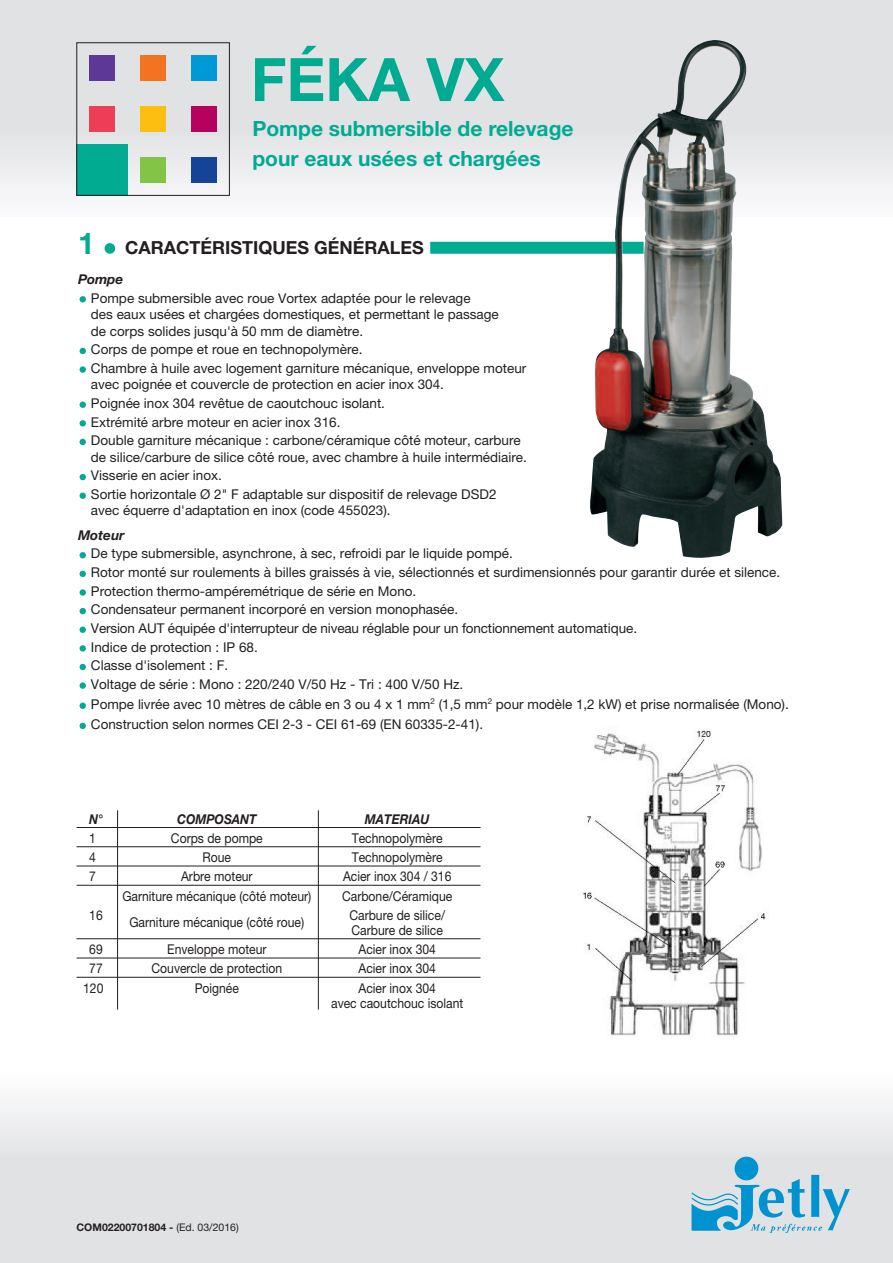
<style>
.page{position:relative;width:893px;height:1263px;background:#fff}
.page>*{position:absolute;margin:0;border:0;box-sizing:border-box;transform-origin:0 0}
.t1{font:700 60px "Helvetica Neue";color:#00ab91}
.t2{font:700 21px/30px "Helvetica Neue";color:#00ab91}
.t3{font:700 18px "Helvetica Neue";color:#231f20}
.t4{font:13.5px/18.6px "Helvetica Neue";color:#231f20}
.t5{font:13.5px/15px "Helvetica Neue";color:#231f20;scale:.9 1}
.t6{font:italic 700 13.5px "Helvetica Neue";color:#231f20;scale:.9 1}
.t7{font:italic 700 13.5px "Helvetica Neue";color:#231f20}
.t8{font:700 10.5px "Helvetica Neue";color:#231f20}
.s1{font-size:30px;color:#00ab91}
.s2{font-weight:400}
</style>
<div class="page">
<div style="left:0;top:1157px;width:893px;height:106px;background:#e1e2e4"></div>
<div style="left:0;top:1071px;width:893px;height:86px;background:linear-gradient(to right,#f0f1f2,#f0f1f2)"></div>
<div style="left:0;top:132px;width:893px;height:85px;background:#eff0f1"></div>
<div style="left:0;top:0;width:893px;height:132px;background:#e1e2e4"></div>
<div style="left:430px;top:242px;width:214px;height:12px;background:#00ab91"></div>
<div style="left:105px;top:243px;width:10px;height:11px;background:#00ab91;border-radius:50%"></div>
<div style="left:80px;top:366px;width:6px;height:7px;background:#00ab91;border-radius:50%"></div>
<svg style="left:80px;top:723px;width:6px;height:6px"></svg>
<div style="left:80px;top:702px;width:6px;height:7px;background:#00ab91;border-radius:50%"></div>
<div style="left:80px;top:682px;width:6px;height:7px;background:#00ab91;border-radius:50%"></div>
<svg style="left:80px;top:664px;width:6px;height:6px"></svg>
<svg style="left:80px;top:645px;width:6px;height:6px"></svg>
<div style="left:80px;top:492px;width:6px;height:7px;background:#00ab91;border-radius:50%"></div>
<svg style="left:80px;top:474px;width:6px;height:6px"></svg>
<svg style="left:80px;top:420px;width:6px;height:6px"></svg>
<div style="left:80px;top:626px;width:6px;height:7px;background:#00ab91;border-radius:50%"></div>
<svg style="left:80px;top:608px;width:6px;height:6px"></svg>
<div style="left:80px;top:589px;width:6px;height:7px;background:#00ab91;border-radius:50%"></div>
<svg style="left:80px;top:571px;width:6px;height:6px"></svg>
<svg style="left:80px;top:439px;width:6px;height:6px"></svg>
<div style="left:80px;top:401px;width:6px;height:7px;background:#00ab91;border-radius:50%"></div>
<svg style="left:80px;top:348px;width:6px;height:6px"></svg>
<svg style="left:80px;top:552px;width:6px;height:6px"></svg>
<svg style="left:80px;top:296px;width:6px;height:6px"></svg>
<img style="left:589px;top:40px;width:193px;height:518px">
<div style="left:735px;top:1157px;width:23px;height:23px;background:#0093d0;border-radius:50%"></div>
<svg style="left:691px;top:1175px;width:159px;height:58px"></svg>
<div style="left:89px;top:55px;width:26px;height:26px;background:#5d3896"></div>
<div style="left:140px;top:55px;width:26px;height:26px;background:#f47321"></div>
<div style="left:191px;top:55px;width:26px;height:26px;background:#0099d8"></div>
<div style="left:89px;top:106px;width:26px;height:26px;background:#ee3d56"></div>
<div style="left:140px;top:106px;width:26px;height:26px;background:#fdbe12"></div>
<div style="left:191px;top:106px;width:26px;height:26px;background:#b6025e"></div>
<div style="left:140px;top:157px;width:26px;height:26px;background:#83c447"></div>
<div style="left:191px;top:157px;width:26px;height:26px;background:#154398"></div>
<div style="left:77px;top:145px;width:51px;height:51px;background:#00ab91"></div>
<div style="left:77px;top:43px;width:153px;height:153px;border:1px solid #231f20"></div>
<img style="left:582px;top:729px;width:184px;height:307px">
<hr style="left:77px;top:827px;width:403px;height:1px;background:#231f20">
<hr style="left:77px;top:846px;width:403px;height:1px;background:#231f20">
<hr style="left:77px;top:866px;width:403px;height:1px;background:#231f20">
<hr style="left:77px;top:885px;width:403px;height:1px;background:#231f20">
<hr style="left:77px;top:938px;width:403px;height:1px;background:#231f20">
<hr style="left:77px;top:958px;width:403px;height:1px;background:#231f20">
<hr style="left:77px;top:977px;width:403px;height:1px;background:#231f20">
<hr style="left:117px;top:810px;width:1px;height:199px;background:#231f20">
<hr style="left:318px;top:810px;width:1px;height:199px;background:#231f20">
<h1 class="t1" style="left:251px;top:43px;width:255px">FÉKA VX</h1>
<h2 class="t2" style="left:252px;top:113px;width:323px">Pompe submersible de relevage pour eaux usées et chargées</h2>
<h3 class="t3" style="left:78px;top:236px;width:347px"><span class="s1">1</span> CARACTÉRISTIQUES GÉNÉRALES</h3>
<p class="t7" style="left:78px;top:271px;width:47px">Pompe</p>
<p class="t4" style="left:91px;top:290px;width:409px;line-height:16.5px">Pompe submersible avec roue Vortex adaptée pour le relevage<br>des eaux usées et chargées domestiques, et permettant le passage de corps solides jusqu'à 50 mm de diamètre.</p>
<p class="t4" style="left:91px;top:341px;width:437px">Corps de pompe et roue en technopolymère.<br>Chambre à huile avec logement garniture mécanique, enveloppe moteur</p>
<p class="t4" style="left:91px;top:376px;width:431px">avec poignée et couvercle de protection en acier inox 304.<br>Poignée inox 304 revêtue de caoutchouc isolant.<br>Extrémité arbre moteur en acier inox 316.<br>Double garniture mécanique : carbone/céramique côté moteur, carbure</p>
<p class="t4" style="left:91px;top:448px;width:437px">de silice/carbure de silice côté roue, avec chambre à huile intermédiaire.<br>Visserie en acier inox.<br>Sortie horizontale Ø 2" F adaptable sur dispositif de relevage DSD2</p>
<p class="t4" style="left:91px;top:502px;width:301px">avec équerre d'adaptation en inox (code 455023).</p>
<p class="t7" style="left:78px;top:527px;width:48px">Moteur</p>
<p class="t4" style="left:91px;top:545px;width:691px">De type submersible, asynchrone, à sec, refroidi par le liquide pompé.<br>Rotor monté sur roulements à billes graissés à vie, sélectionnés et surdimensionnés pour garantir durée et silence.<br>Protection thermo-ampéremétrique de série en Mono.<br>Condensateur permanent incorporé en version monophasée.<br>Version AUT équipée d'interrupteur de niveau réglable pour un fonctionnement automatique.<br>Indice de protection : IP 68.<br>Classe d'isolement : F.<br>Voltage de série : Mono : 220/240 V/50 Hz - Tri : 400 V/50 Hz.</p>
<p class="t4" style="left:91px;top:695px;width:699px;line-height:20.1px">Pompe livrée avec 10 mètres de câble en 3 ou 4 x 1 mm<sup>2</sup> (1,5 mm<sup>2</sup> pour modèle 1,2 kW) et prise normalisée (Mono).<br>Construction selon normes CEI 2-3 - CEI 61-69 (EN 60335-2-41).</p>
<p class="t6" style="left:89px;top:810px;width:17px">N°</p>
<p class="t6" style="left:177px;top:810px;width:90px">COMPOSANT</p>
<p class="t6" style="left:365px;top:810px;width:73px">MATERIAU</p>
<p class="t5" style="left:89px;top:831px;width:9px">1</p>
<p class="t5" style="left:171px;top:831px;width:104px">Corps de pompe</p>
<p class="t5" style="left:352px;top:831px;width:103px">Technopolymère</p>
<p class="t5" style="left:89px;top:850px;width:9px">4</p>
<p class="t5" style="left:203px;top:850px;width:33px">Roue</p>
<p class="t5" style="left:352px;top:850px;width:103px">Technopolymère</p>
<p class="t5" style="left:89px;top:870px;width:9px">7</p>
<p class="t5" style="left:181px;top:870px;width:81px">Arbre moteur</p>
<p class="t5" style="left:343px;top:870px;width:122px">Acier inox 304 / 316</p>
<p class="t5" style="left:122px;top:889px;width:212px">Garniture mécanique (côté moteur)</p>
<p class="t5" style="left:342px;top:889px;width:124px">Carbone/Céramique</p>
<p class="t5" style="left:89px;top:908px;width:17px">16</p>
<p class="t5" style="left:129px;top:916px;width:196px">Garniture mécanique (côté roue)</p>
<p class="t5" style="left:349px;top:908px;width:108px">Carbure de silice/<br>Carbure de silice</p>
<p class="t5" style="left:89px;top:942px;width:17px">69</p>
<p class="t5" style="left:167px;top:942px;width:112px">Enveloppe moteur</p>
<p class="t5" style="left:359px;top:942px;width:88px">Acier inox 304</p>
<p class="t5" style="left:89px;top:962px;width:17px">77</p>
<p class="t5" style="left:151px;top:962px;width:147px">Couvercle de protection</p>
<p class="t5" style="left:359px;top:962px;width:88px">Acier inox 304</p>
<p class="t5" style="left:83px;top:981px;width:24px">120</p>
<p class="t5" style="left:195px;top:981px;width:51px">Poignée</p>
<p class="t5" style="left:331px;top:981px;width:148px;text-align:center">Acier inox 304<br>avec caoutchouc isolant</p>
<p class="t8" style="left:77px;top:1220px;width:164px">COM02200701804 - <span class="s2">(Ed. 03/2016)</span></p>
</div>
